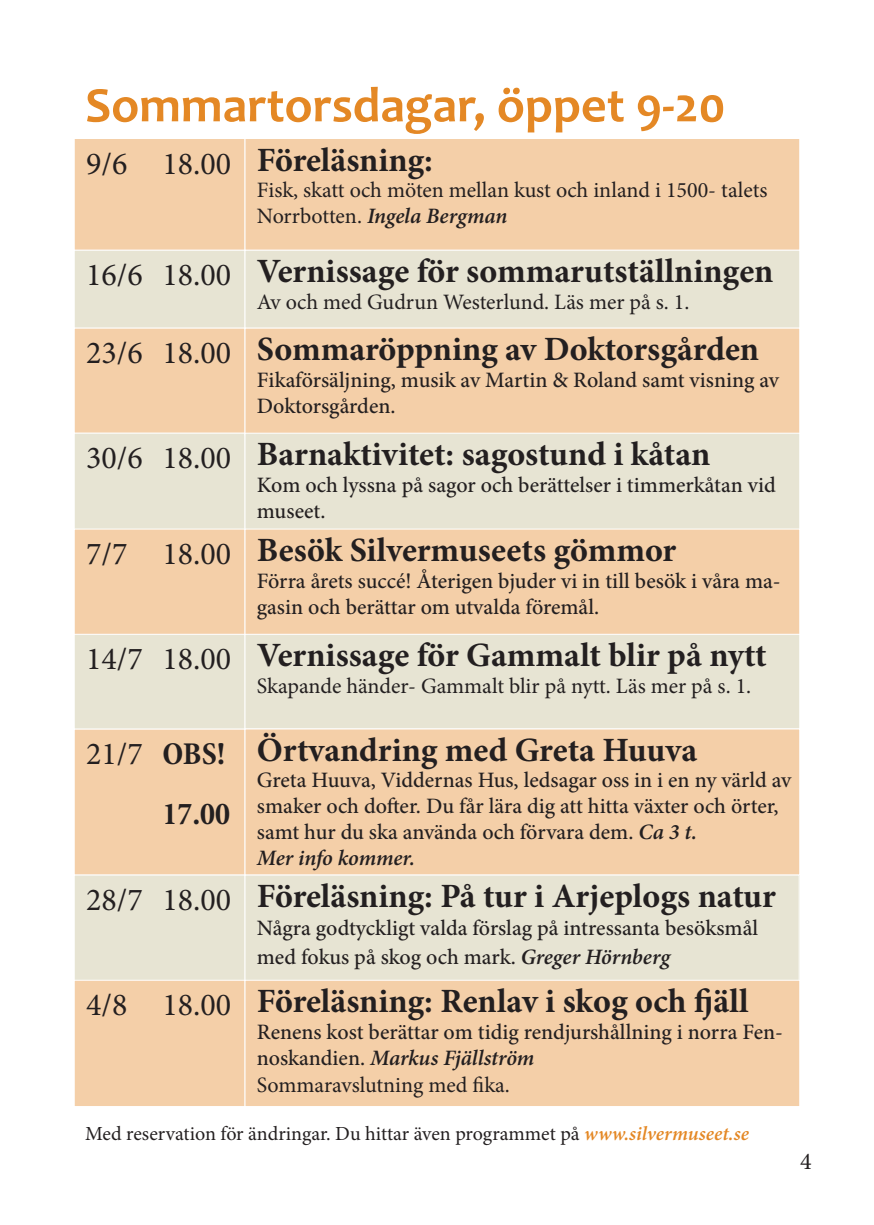
<style>
.page{position:relative;width:874px;height:1225px;background:#fff}
.page>*{position:absolute;margin:0;border:0;box-sizing:border-box;transform-origin:0 0}
.t1{font:700 50px "Candara";color:#e48825}
.t2{font:700 34px "Minion Pro";color:#231f20}
.t3{font:32px "Minion Pro";color:#231f20}
.t4{font:700 condensed 32px "Minion Pro";color:#231f20}
.t5{font:24px "Minion Pro";color:#231f20}
.t6{font:500 22px/26.4px "Minion Pro";color:#231f20}
.t7{font:22px/26.4px "Minion Pro";color:#231f20}
.t8{font:italic 600 22px "Minion Pro";letter-spacing:-.005em;color:#231f20}
.t9{font:20px "Minion Pro";color:#231f20}
.s1{font-weight:600;font-style:italic}
.s2{font-weight:600;font-style:italic;color:#e48825}
</style>
<div class="page">
<div style="left:74px;top:138px;width:171px;height:112px;background:#f4cfa8"></div>
<div style="left:74px;top:138px;width:171px;height:113px;border:1px solid #fff"></div>
<div style="left:74px;top:250px;width:171px;height:78px;background:#e7e4d3"></div>
<div style="left:74px;top:250px;width:171px;height:79px;border:1px solid #fff"></div>
<div style="left:245px;top:138px;width:554px;height:112px;background:#f4cfa8"></div>
<div style="left:244px;top:138px;width:555px;height:113px;border:1px solid #fff"></div>
<div style="left:245px;top:250px;width:554px;height:78px;background:#e7e4d3"></div>
<div style="left:244px;top:250px;width:555px;height:79px;border:1px solid #fff"></div>
<div style="left:74px;top:328px;width:171px;height:105px;background:#f4cfa8"></div>
<div style="left:74px;top:328px;width:171px;height:106px;border:1px solid #fff"></div>
<div style="left:74px;top:433px;width:171px;height:98px;background:#e7e4d3"></div>
<div style="left:74px;top:433px;width:171px;height:98px;border:1px solid #fff"></div>
<div style="left:245px;top:328px;width:554px;height:107px;background:#f4cfa8"></div>
<div style="left:244px;top:328px;width:555px;height:107px;border:1px solid #fff"></div>
<div style="left:245px;top:433px;width:554px;height:98px;background:#e7e4d3"></div>
<div style="left:244px;top:433px;width:555px;height:98px;border:1px solid #fff"></div>
<div style="left:74px;top:529px;width:171px;height:105px;background:#f4cfa8"></div>
<div style="left:74px;top:528px;width:171px;height:107px;border:1px solid #fff"></div>
<div style="left:74px;top:634px;width:171px;height:95px;background:#e7e4d3"></div>
<div style="left:74px;top:634px;width:171px;height:95px;border:1px solid #fff"></div>
<div style="left:245px;top:529px;width:554px;height:106px;background:#f4cfa8"></div>
<div style="left:244px;top:528px;width:555px;height:107px;border:1px solid #fff"></div>
<div style="left:245px;top:634px;width:554px;height:95px;background:#e7e4d3"></div>
<div style="left:244px;top:634px;width:555px;height:95px;border:1px solid #fff"></div>
<div style="left:74px;top:729px;width:171px;height:146px;background:#f4cfa8"></div>
<div style="left:74px;top:728px;width:171px;height:147px;border:1px solid #fff"></div>
<div style="left:74px;top:875px;width:171px;height:105px;background:#e7e4d3"></div>
<div style="left:74px;top:874px;width:171px;height:107px;border:1px solid #fff"></div>
<div style="left:245px;top:729px;width:554px;height:146px;background:#f4cfa8"></div>
<div style="left:244px;top:728px;width:555px;height:147px;border:1px solid #fff"></div>
<div style="left:245px;top:875px;width:553px;height:105px;background:#e7e4d3"></div>
<div style="left:244px;top:874px;width:555px;height:107px;border:1px solid #fff"></div>
<div style="left:74px;top:980px;width:171px;height:126px;background:#f4cfa8"></div>
<div style="left:74px;top:979px;width:171px;height:128px;border:1px solid #fff"></div>
<div style="left:245px;top:980px;width:554px;height:126px;background:#f4cfa8"></div>
<div style="left:244px;top:979px;width:555px;height:128px;border:1px solid #fff"></div>
<p class="t1" style="left:85px;top:74px;width:641px">Sommartorsdagar, öppet 9-20</p>
<p class="t3" style="left:86px;top:142px;width:43px">9/6</p>
<p class="t3" style="left:162px;top:142px;width:70px">18.00</p>
<p class="t2" style="left:257px;top:136px;width:177px">Föreläsning:</p>
<p class="t7" style="left:257px;top:177px;width:512px">Fisk, skatt och möten mellan kust och inland i 1500- talets<br>Norrbotten. <span class="s1">Ingela Bergman</span></p>
<p class="t2" style="left:257px;top:247px;width:517px">Vernissage för sommarutställningen</p>
<p class="t7" style="left:257px;top:288px;width:434px">Av och med Gudrun Westerlund. Läs mer på s. 1.</p>
<p class="t3" style="left:86px;top:254px;width:58px">16/6</p>
<p class="t3" style="left:162px;top:254px;width:70px">18.00</p>
<p class="t3" style="left:86px;top:331px;width:58px">23/6</p>
<p class="t3" style="left:162px;top:331px;width:70px">18.00</p>
<p class="t3" style="left:86px;top:437px;width:58px">30/6</p>
<p class="t3" style="left:162px;top:437px;width:70px">18.00</p>
<p class="t3" style="left:86px;top:532px;width:43px">7/7</p>
<p class="t3" style="left:162px;top:532px;width:70px">18.00</p>
<p class="t3" style="left:86px;top:638px;width:58px">14/7</p>
<p class="t3" style="left:162px;top:638px;width:70px">18.00</p>
<p class="t2" style="left:257px;top:325px;width:503px">Sommaröppning av Doktorsgården</p>
<p class="t6" style="left:257px;top:366px;width:523px">Fikaförsäljning, musik av Martin &amp; Roland samt visning av<br>Doktorsgården.</p>
<p class="t2" style="left:257px;top:430px;width:455px">Barnaktivitet: sagostund i kåtan</p>
<p class="t6" style="left:257px;top:471px;width:520px">Kom och lyssna på sagor och berättelser i timmerkåtan vid museet.</p>
<p class="t2" style="left:257px;top:526px;width:421px">Besök Silvermuseets gömmor</p>
<p class="t6" style="left:257px;top:567px;width:525px">Förra årets succé! Återigen bjuder vi in till besök i våra ma&shy;gasin och berättar om utvalda föremål.</p>
<p class="t2" style="left:257px;top:631px;width:511px">Vernissage för Gammalt blir på nytt</p>
<p class="t7" style="left:257px;top:672px;width:495px">Skapande händer- Gammalt blir på nytt. Läs mer på s. 1.</p>
<p class="t3" style="left:86px;top:732px;width:58px">21/7</p>
<p class="t4" style="left:162px;top:732px;width:64px">OBS!</p>
<p class="t4" style="left:162px;top:792px;width:69px">17.00</p>
<p class="t3" style="left:86px;top:878px;width:58px">28/7</p>
<p class="t3" style="left:162px;top:878px;width:70px">18.00</p>
<p class="t2" style="left:257px;top:726px;width:441px">Örtvandring med Greta Huuva</p>
<p class="t6" style="left:257px;top:767px;width:535px">Greta Huuva, Viddernas Hus, ledsagar oss in i en ny värld av smaker och dofter. Du får lära dig att hitta växter och örter, samt hur du ska använda och förvara dem. <span class="s1">Ca 3 t.</span></p>
<p class="t8" style="left:257px;top:842px;width:160px">Mer info kommer.</p>
<p class="t2" style="left:257px;top:872px;width:520px">Föreläsning: På tur i Arjeplogs natur</p>
<p class="t6" style="left:257px;top:913px;width:502px;line-height:28.8px">Några godtyckligt valda förslag på intressanta besöksmål med fokus på skog och mark. <span class="s1">Greger Hörnberg</span></p>
<p class="t3" style="left:86px;top:983px;width:43px">4/8</p>
<p class="t3" style="left:162px;top:983px;width:70px">18.00</p>
<p class="t2" style="left:257px;top:977px;width:493px">Föreläsning: Renlav i skog och fjäll</p>
<p class="t6" style="left:257px;top:1018px;width:527px">Renens kost berättar om tidig rendjurshållning i norra Fen&shy;noskandien. <span class="s1">Markus Fjällström</span></p>
<p class="t7" style="left:257px;top:1071px;width:254px">Sommaravslutning med fika.</p>
<p class="t9" style="left:85px;top:1120px;width:665px">Med reservation för ändringar. Du hittar även programmet på <span class="s2">www.silvermuseet.se</span></p>
<p class="t5" style="left:799px;top:1145px;width:13px">4</p>
</div>
